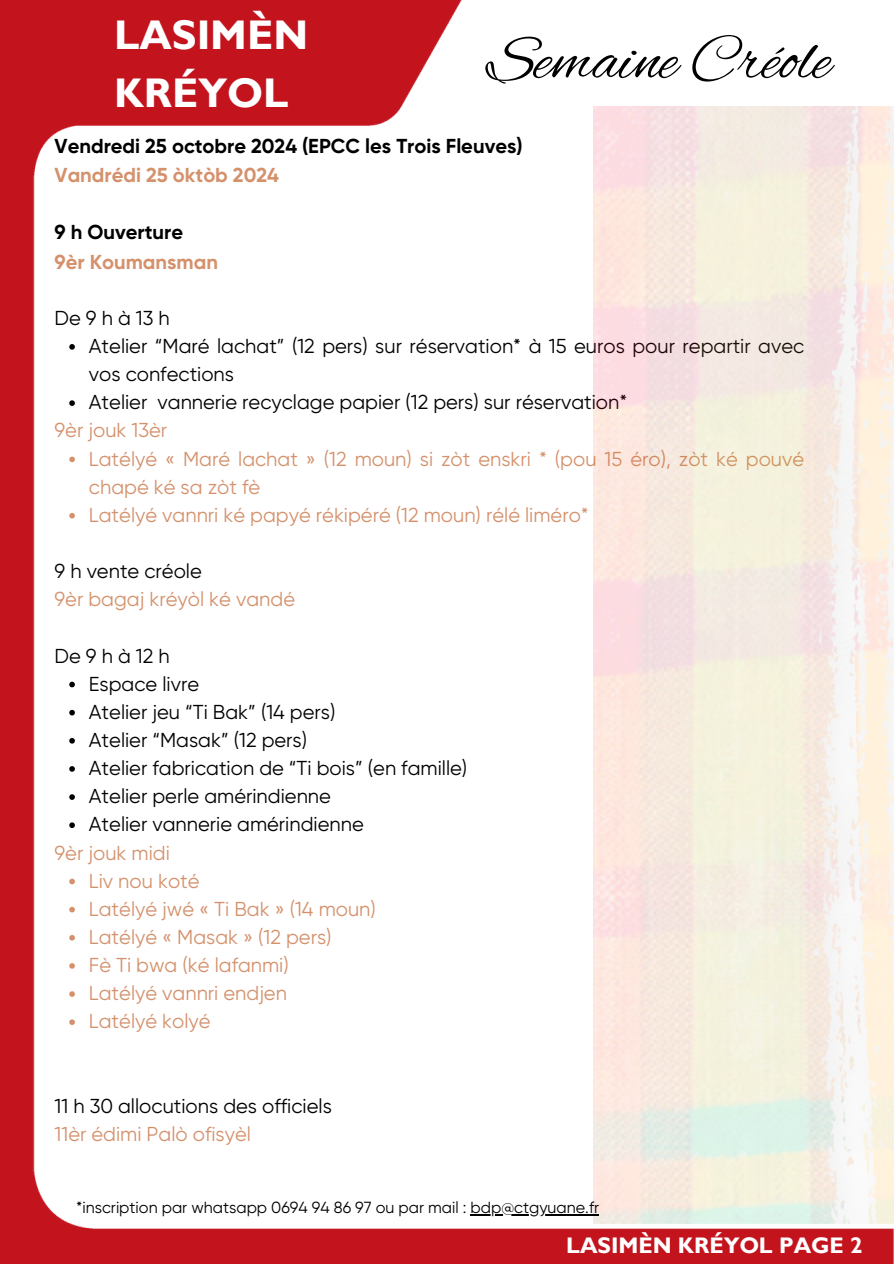
<style>
.page{position:relative;width:894px;height:1264px;background:#fff}
.page>*{position:absolute;margin:0;border:0;box-sizing:border-box;transform-origin:0 0}
.t1{font:65.1px "Alex Brush";color:#000}
.t2{font:700 41.4px/57.9px "Gill Sans MT Std";color:#fff}
.t3{font:700 22.5px "Gill Sans MT Std";color:#fff}
.t4{font:20.1px/28.2px "Gilroy";color:#000}
.t5{font:20.1px/28.2px "Gilroy";color:#d4916c}
.t6{font:700 20.1px/29.2px "Gilroy";color:#000}
.t7{font:700 20.1px/29.2px "Gilroy";color:#d4916c}
.t8{font:20.1px "Gilroy";letter-spacing:.25em;color:#000}
.t9{font:16.05px "Gilroy";color:#000}
.s1{color:#d4916c}
.s2{color:#000}
</style>
<div class="page">
<img style="left:0;top:0;width:893px;height:1263px">
<svg style="left:69px;top:344px;width:6px;height:6px"></svg>
<svg style="left:69px;top:400px;width:6px;height:6px"></svg>
<svg style="left:69px;top:456px;width:6px;height:6px"></svg>
<svg style="left:69px;top:513px;width:6px;height:5px"></svg>
<svg style="left:69px;top:681px;width:6px;height:6px"></svg>
<svg style="left:69px;top:710px;width:6px;height:5px"></svg>
<svg style="left:69px;top:738px;width:6px;height:5px"></svg>
<svg style="left:69px;top:766px;width:6px;height:5px"></svg>
<svg style="left:69px;top:794px;width:6px;height:6px"></svg>
<svg style="left:69px;top:822px;width:6px;height:6px"></svg>
<svg style="left:69px;top:878px;width:6px;height:6px"></svg>
<svg style="left:69px;top:906px;width:6px;height:6px"></svg>
<svg style="left:69px;top:935px;width:6px;height:5px"></svg>
<svg style="left:69px;top:963px;width:6px;height:5px"></svg>
<svg style="left:69px;top:991px;width:6px;height:5px"></svg>
<svg style="left:69px;top:1019px;width:6px;height:6px"></svg>
<img style="left:593px;top:106px;width:300px;height:1120px">
<hr style="left:470px;top:1214px;width:129px;height:1px;background:#000">
<h5 class="t2" style="left:114px;top:12px;width:195px">LASIMÈN<br>KRÉYOL</h5>
<p class="t1" style="left:486px;top:24px;width:346px">Semaine Créole</p>
<h2 class="t6" style="left:55px;top:131px;width:469px">Vendredi 25 octobre 2024 (EPCC les Trois Fleuves)<br><span class="s1">Vandrédi 25 òktòb 2024</span></h2>
<h1 class="t7" style="left:55px;top:218px;width:165px"><span class="s2">9 h Ouverture<br></span>9èr Koumansman</h1>
<h4 class="t8" style="left:55px;top:306px;width:117px">De9hà13h</h4>
<h4 class="t4" style="left:89px;top:332px;width:716px">Atelier “Maré lachat” (12 pers) sur réservation* à 15 euros pour repartir avec vos confections</h4>
<h5 class="t4" style="left:89px;top:388px;width:539px">Atelier vannerie recyclage papier (12 pers) sur réservation*</h5>
<p class="t5" style="left:55px;top:416px;width:114px">9èr jouk 13èr</p>
<p class="t5" style="left:89px;top:444px;width:716px">Latélyé « Maré lachat » (12 moun) si zòt enskri * (pou 15 éro), zòt ké pouvé chapé ké sa zòt fè</p>
<h5 class="t5" style="left:89px;top:501px;width:501px">Latélyé vannri ké papyé rékipéré (12 moun) rélé liméro*</h5>
<p class="t5" style="left:55px;top:557px;width:242px"><span class="s2">9 h vente créole<br></span>9èr bagaj kréyòl ké vandé</p>
<p class="t8" style="left:55px;top:644px;width:116px">De9hà12h</p>
<h5 class="t4" style="left:89px;top:669px;width:112px">Espace livre</h5>
<h5 class="t4" style="left:89px;top:698px;width:248px">Atelier jeu “Ti Bak” (14 pers)</h5>
<p class="t4" style="left:89px;top:726px;width:220px">Atelier “Masak” (12 pers)</p>
<p class="t4" style="left:89px;top:754px;width:380px">Atelier fabrication de “Ti bois” (en famille)</p>
<p class="t4" style="left:89px;top:782px;width:243px">Atelier perle amérindienne</p>
<p class="t4" style="left:89px;top:810px;width:276px">Atelier vannerie amérindienne</p>
<p class="t5" style="left:55px;top:838px;width:117px">9èr jouk midi</p>
<p class="t5" style="left:89px;top:866px;width:112px">Liv nou koté</p>
<h5 class="t5" style="left:89px;top:894px;width:288px">Latélyé jwé « Ti Bak » (14 moun)</h5>
<p class="t5" style="left:89px;top:923px;width:244px">Latélyé « Masak » (12 pers)</p>
<p class="t5" style="left:89px;top:951px;width:201px">Fè Ti bwa (ké lafanmi)</p>
<p class="t5" style="left:89px;top:979px;width:199px">Latélyé vannri endjen</p>
<p class="t5" style="left:89px;top:1007px;width:123px">Latélyé kolyé</p>
<p class="t4" style="left:55px;top:1091px;width:279px">11 h 30 allocutions des officiels<br><span class="s1">11èr édimi Palò ofisyèl</span></p>
<p class="t9" style="left:76px;top:1198px;width:524px">*inscription par whatsapp 0694 94 86 97 ou par mail : bdp@ctgyuane.fr</p>
<p class="t3" style="left:566px;top:1237px;width:298px">LASIMÈN KRÉYOL PAGE 2</p>
</div>
